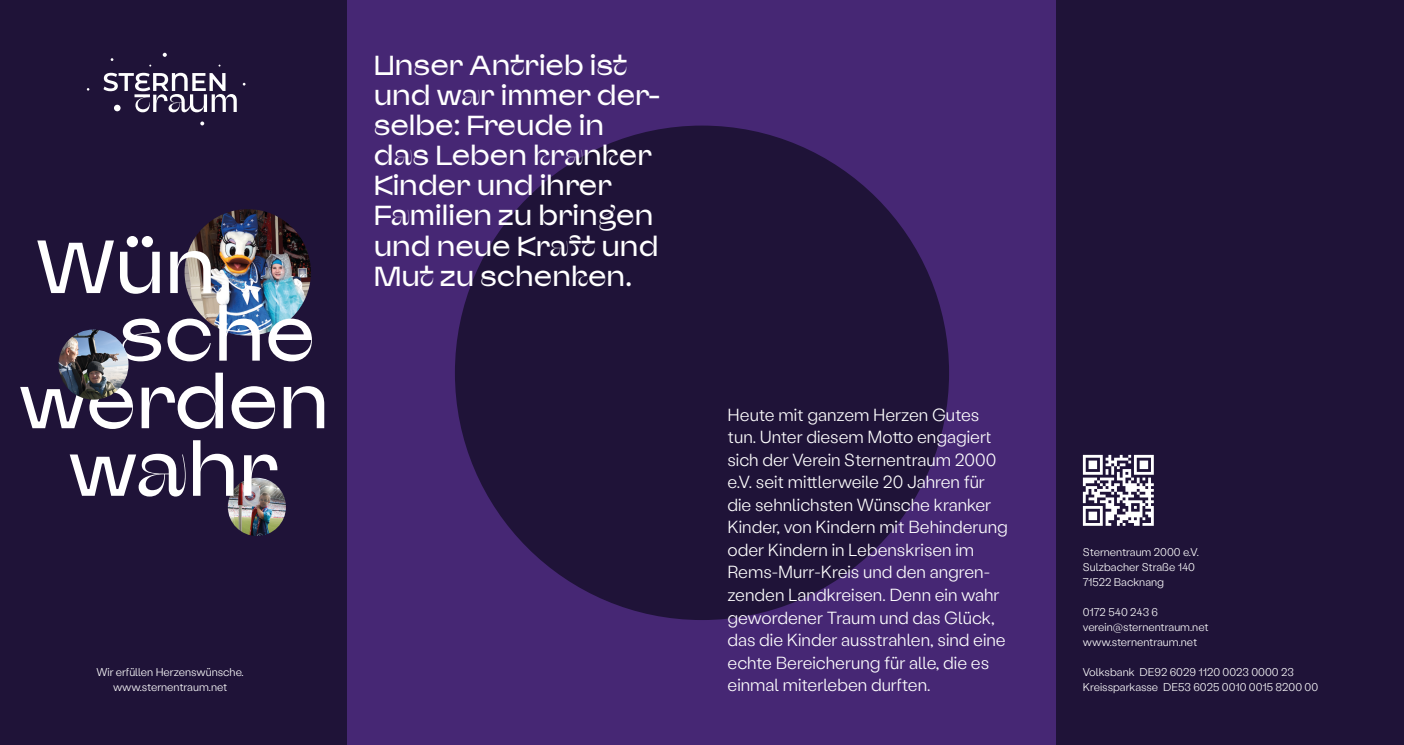
<style>
.page{position:relative;width:1404px;height:745px;background:#fff}
.page>*{position:absolute;margin:0;border:0;box-sizing:border-box;transform-origin:0 0}
.t1{font:75px "Afronaut";color:#fff}
.t2{font:27.5px/30px "Afronaut";color:#fff}
.t3{font:300 17.5px/22.5px "Stabil Grotesk";color:#fff}
.t4{font:300 11.25px/15px "Stabil Grotesk";color:#fff}
</style>
<div class="page">
<div style="left:702px;top:0;width:354px;height:744px;background:#462774"></div>
<div style="left:1056px;top:0;width:347px;height:744px;background:#1f1338"></div>
<div style="left:0;top:0;width:347px;height:744px;background:#1f1338"></div>
<div style="left:347px;top:0;width:355px;height:744px;background:#462774"></div>
<div style="left:455px;top:125px;width:494px;height:494px;background:#1f1338;border-radius:50%"></div>
<svg style="left:1082px;top:454px;width:71px;height:71px"></svg>
<img style="left:184px;top:209px;width:127px;height:126px;border-radius:63px">
<img style="left:228px;top:477px;width:58px;height:58px;border-radius:29px">
<svg style="left:163px;top:53px;width:4px;height:4px"></svg>
<svg style="left:200px;top:121px;width:4px;height:4px"></svg>
<svg style="left:103px;top:73px;width:134px;height:39px"></svg>
<img style="left:58px;top:329px;width:70px;height:70px;border-radius:35px">
<h1 class="t1" style="left:36px;top:218px;width:182px">Wün</h1>
<h1 class="t1" style="left:118px;top:286px;width:198px">sche</h1>
<h1 class="t1" style="left:19px;top:353px;width:312px">werden</h1>
<h1 class="t1" style="left:69px;top:421px;width:211px">wahr</h1>
<h2 class="t2" style="left:373px;top:50px;width:288px">Unser Antrieb ist und war immer der&shy;selbe: Freude in das Leben kranker<br>Kinder und ihrer<br>Familien zu bringen und neue Kraft und<br>Mut zu schenken.</h2>
<p class="t4" style="left:96px;top:663px;width:149px;text-align:center">Wir erfüllen Herzenswünsche. www.sternentraum.net</p>
<p class="t3" style="left:727px;top:402px;width:282px">Heute mit ganzem Herzen Gutes tun. Unter diesem Motto engagiert sich der Verein Sternentraum 2000 e.V. seit mittlerweile 20 Jahren für die sehnlichsten Wünsche kranker Kinder, von Kindern mit Behinderung oder Kindern in Lebenskrisen im Rems-Murr-Kreis und den angren&shy;zenden Landkreisen. Denn ein wahr gewordener Traum und das Glück, das die Kinder ausstrahlen, sind eine echte Bereicherung für alle, die es einmal miterleben durften.</p>
<p class="t4" style="left:1082px;top:543px;width:117px">Sternentraum 2000 e.V.<br>Sulzbacher Straße 140<br>71522 Backnang</p>
<p class="t4" style="left:1082px;top:603px;width:127px">0172 540 243 6 verein@sternentraum.net www.sternentraum.net</p>
<p class="t4" style="left:1082px;top:663px;width:237px">Volksbank DE92 6029 1120 0023 0000 23<br>Kreissparkasse DE53 6025 0010 0015 8200 00</p>
</div>
